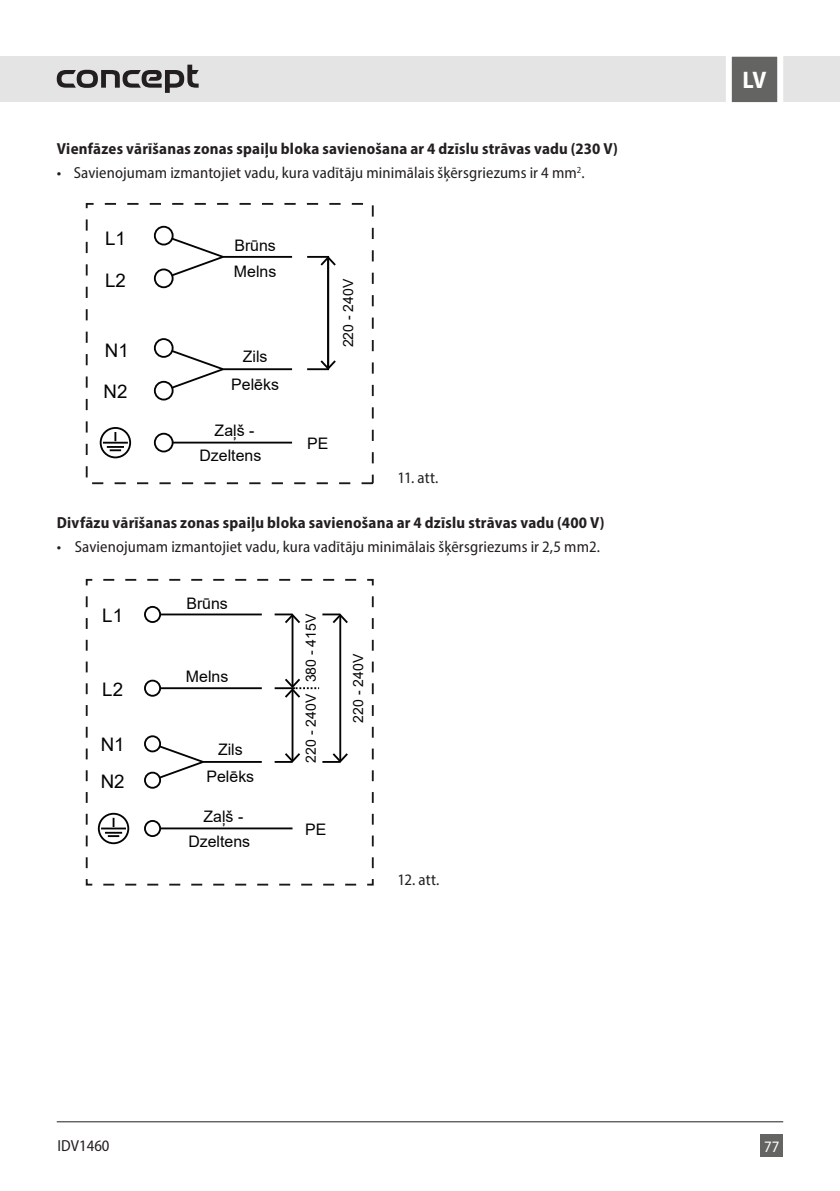
<style>
.page{position:relative;width:840px;height:1191px;background:#fff}
.page>*{position:absolute;margin:0;border:0;box-sizing:border-box;transform-origin:0 0}
.t1{font:700 semi-condensed 24px "Myriad Pro";color:#fff}
.t2{font:18.6px/36.4px "Arial";color:#040503}
.t3{font:semi-condensed 16px "Myriad Pro";letter-spacing:.005em;color:#231f20}
.t4{font:700 semi-condensed 16px "Myriad Pro";letter-spacing:.015em;color:#231f20}
.t5{font:semi-condensed 16px "Myriad Pro";color:#fff}
.t6{font:15.8px/25px "Arial";color:#040503;text-align:center}
.t7{font:14px "Arial";color:#040503}
.s1{font-stretch:normal}
</style>
<div class="page">
<div style="left:0;top:57px;width:839px;height:45px;background:#e4e4e4"></div>
<div style="left:760px;top:1134px;width:22px;height:23px;background:#646463"></div>
<svg style="left:722px;top:56px;width:63px;height:47px;background:#909090"></svg>
<hr style="left:57px;top:1121px;width:725px;height:1px;background:#231f20">
<svg style="left:57px;top:65px;width:141px;height:28px"></svg>
<hr style="left:172px;top:442px;width:120px;height:1px;background:#040503">
<svg style="left:103px;top:432px;width:25px;height:19px"></svg>
<div style="left:100px;top:427px;width:31px;height:31px;border:2px solid #040503;border-radius:50%"></div>
<div style="left:154px;top:338px;width:19px;height:20px;border:2px solid #040503;border-radius:50%"></div>
<div style="left:154px;top:381px;width:19px;height:19px;border:2px solid #040503;border-radius:50%"></div>
<div style="left:154px;top:433px;width:19px;height:19px;border:2px solid #040503;border-radius:50%"></div>
<svg style="left:170px;top:348px;width:123px;height:42px"></svg>
<div style="left:154px;top:226px;width:19px;height:19px;border:2px solid #040503;border-radius:50%"></div>
<div style="left:154px;top:268px;width:19px;height:20px;border:2px solid #040503;border-radius:50%"></div>
<svg style="left:170px;top:236px;width:123px;height:42px"></svg>
<div style="left:86px;top:203px;width:287px;height:281px;border:2px dashed #1a1a18"></div>
<hr style="left:327px;top:258px;width:2px;height:110px;background:#040503">
<svg style="left:320px;top:256px;width:15px;height:9px"></svg>
<svg style="left:320px;top:360px;width:15px;height:10px"></svg>
<hr style="left:160px;top:613px;width:102px;height:2px;background:#040503">
<div style="left:144px;top:606px;width:17px;height:17px;border:2px solid #040503;border-radius:50%"></div>
<hr style="left:160px;top:687px;width:102px;height:2px;background:#040503">
<div style="left:144px;top:679px;width:17px;height:17px;border:2px solid #040503;border-radius:50%"></div>
<div style="left:144px;top:735px;width:17px;height:17px;border:2px solid #040503;border-radius:50%"></div>
<div style="left:144px;top:771px;width:17px;height:17px;border:2px solid #040503;border-radius:50%"></div>
<div style="left:144px;top:820px;width:17px;height:17px;border:2px solid #040503;border-radius:50%"></div>
<svg style="left:157px;top:744px;width:105px;height:36px"></svg>
<hr style="left:160px;top:827px;width:132px;height:2px;background:#040503">
<svg style="left:105px;top:818px;width:17px;height:19px"></svg>
<hr style="left:101px;top:827px;width:25px;height:2px;background:#040503">
<div style="left:98px;top:813px;width:31px;height:31px;border:2px solid #040503;border-radius:50%"></div>
<hr style="left:274px;top:687px;width:21px;height:2px;background:#040503">
<hr style="left:291px;top:690px;width:2px;height:70px;background:#040503">
<svg style="left:274px;top:753px;width:26px;height:10px"></svg>
<hr style="left:291px;top:616px;width:2px;height:70px;background:#040503">
<svg style="left:274px;top:613px;width:26px;height:10px"></svg>
<svg style="left:285px;top:678px;width:34px;height:19px"></svg>
<svg style="left:85px;top:879px;width:271px;height:7px"></svg>
<svg style="left:85px;top:578px;width:8px;height:290px"></svg>
<svg style="left:103px;top:578px;width:271px;height:8px"></svg>
<svg style="left:367px;top:596px;width:7px;height:290px"></svg>
<hr style="left:339px;top:616px;width:2px;height:144px;background:#040503">
<svg style="left:322px;top:613px;width:26px;height:10px"></svg>
<svg style="left:322px;top:753px;width:26px;height:10px"></svg>
<p class="t4" style="left:57px;top:138px;width:562px">Vienfāzes vārīšanas zonas spaiļu bloka savienošana ar 4 dzīslu strāvas vadu (230 V)</p>
<p class="t3" style="left:57px;top:163px;width:529px"><span class="s1">•</span> Savienojumam izmantojiet vadu, kura vadītāju minimālais šķērsgriezums ir 4 mm<sup>2</sup>.</p>
<p class="t2" style="left:105px;top:220px;width:22px">L1</p>
<p class="t2" style="left:105px;top:262px;width:22px">L2</p>
<p class="t2" style="left:105px;top:332px;width:25px">N1</p>
<p class="t2" style="left:103px;top:373px;width:25px">N2</p>
<p class="t6" style="left:234px;top:232px;width:44px;line-height:26px;text-align:left">Brūns<br>Melns</p>
<p class="t6" style="left:231px;top:343px;width:49px;line-height:27.8px">Zils<br>Pelēks</p>
<p class="t6" style="left:199px;top:418px;width:63px">Zaļš -<br>Dzeltens</p>
<p class="t7" style="left:338px;top:347px;width:70px;rotate:-90deg">220 - 240V</p>
<p class="t6" style="left:307px;top:430px;width:23px">PE</p>
<p class="t3" style="left:397px;top:467px;width:42px">11. att.</p>
<p class="t4" style="left:57px;top:512px;width:549px">Divfāzu vārīšanas zonas spaiļu bloka savienošana ar 4 dzīslu strāvas vadu (400 V)</p>
<p class="t3" style="left:57px;top:536px;width:544px">• Savienojumam izmantojiet vadu, kura vadītāju minimālais šķērsgriezums ir 2,5 mm2.</p>
<p class="t2" style="left:102px;top:597px;width:22px">L1</p>
<p class="t2" style="left:102px;top:671px;width:22px">L2</p>
<p class="t2" style="left:101px;top:726px;width:25px">N1<br>N2</p>
<p class="t6" style="left:186px;top:590px;width:43px">Brūns</p>
<p class="t6" style="left:186px;top:664px;width:44px">Melns</p>
<p class="t6" style="left:206px;top:736px;width:49px;line-height:26.6px">Zils<br>Pelēks</p>
<p class="t6" style="left:188px;top:803px;width:63px">Zaļš -<br>Dzeltens</p>
<p class="t7" style="left:301px;top:762px;width:150px;rotate:-90deg">220 - 240V 380 - 415V</p>
<p class="t6" style="left:305px;top:816px;width:23px">PE</p>
<p class="t7" style="left:348px;top:722px;width:70px;rotate:-90deg">220 - 240V</p>
<p class="t3" style="left:397px;top:870px;width:43px">12. att.</p>
<p class="t3" style="left:58px;top:1135px;width:53px">IDV1460</p>
<h1 class="t1" style="left:742px;top:65px;width:25px">LV</h1>
<p class="t5" style="left:763px;top:1136px;width:17px">77</p>
</div>
